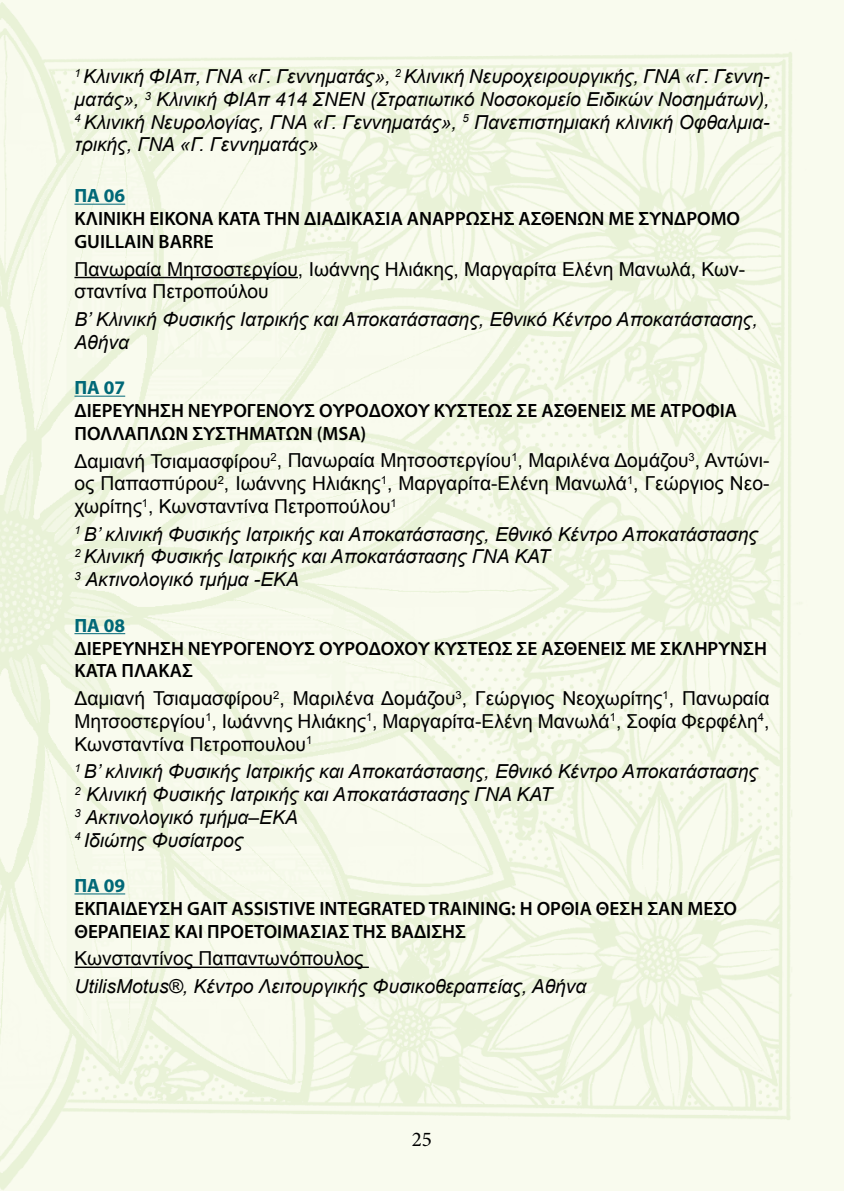
<style>
.page{position:relative;width:844px;height:1191px;background:#fff}
.page>*{position:absolute;margin:0;border:0;box-sizing:border-box;transform-origin:0 0}
.t1{font:21px "Minion Pro";color:#000}
.t2{font:italic 19.25px/22.8px "Arial";color:#000}
.t3{font:19.25px/22.8px "Arial";color:#000;text-align:justify}
.t4{font:600 19.25px/22.8px "Myriad Pro";color:#000}
.t5{font:700 19.25px "Myriad Pro";color:#006877}
</style>
<div class="page">
<img style="left:0;top:0;width:843px;height:1191px">
<hr style="left:74px;top:204px;width:51px;height:1px;background:#006877">
<hr style="left:74px;top:277px;width:224px;height:1px;background:#000">
<hr style="left:74px;top:396px;width:51px;height:1px;background:#006877">
<hr style="left:74px;top:633px;width:51px;height:1px;background:#006877">
<hr style="left:74px;top:893px;width:51px;height:1px;background:#006877">
<hr style="left:74px;top:966px;width:295px;height:2px;background:#000">
<p class="t2" style="left:74px;top:65px;width:696px;text-align:justify"><sup>1</sup> Κλινική ΦΙΑπ, ΓΝΑ «Γ. Γεννηματάς», <sup>2</sup> Κλινική Νευροχειρουργικής, ΓΝΑ «Γ. Γεννη&shy;ματάς», <sup>3</sup> Κλινική ΦΙΑπ 414 ΣΝΕΝ (Στρατιωτικό Νοσοκομείο Ειδικών Νοσημάτων), <sup>4</sup> Κλινική Νευρολογίας, ΓΝΑ «Γ. Γεννηματάς», <sup>5</sup> Πανεπιστημιακή κλινική Οφθαλμια&shy;τρικής, ΓΝΑ «Γ. Γεννηματάς»</p>
<p class="t5" style="left:74px;top:183px;width:52px">ΠΑ 06</p>
<p class="t4" style="left:74px;top:207px;width:667px">ΚΛΙΝΙΚΗ ΕΙΚΟΝΑ ΚΑΤΑ ΤΗΝ ΔΙΑΔΙΚΑΣΙΑ ΑΝΑΡΡΩΣΗΣ ΑΣΘΕΝΩΝ ΜΕ ΣΥΝΔΡΟΜΟ<br>GUILLAIN BARRE</p>
<p class="t3" style="left:74px;top:257px;width:672px">Πανωραία Μητσοστεργίου, Ιωάννης Ηλιάκης, Μαργαρίτα Ελένη Μανωλά, Κων&shy;σταντίνα Πετροπούλου</p>
<p class="t2" style="left:74px;top:308px;width:684px">Β’ Κλινική Φυσικής Ιατρικής και Αποκατάστασης, Εθνικό Κέντρο Αποκατάστασης,<br>Αθήνα</p>
<p class="t5" style="left:74px;top:375px;width:52px">ΠΑ 07</p>
<p class="t4" style="left:74px;top:399px;width:664px">ΔΙΕΡΕΥΝΗΣΗ ΝΕΥΡΟΓΕΝΟΥΣ ΟΥΡΟΔΟΧΟΥ ΚΥΣΤΕΩΣ ΣΕ ΑΣΘΕΝΕΙΣ ΜΕ ΑΤΡΟΦΙΑ<br>ΠΟΛΛΑΠΛΩΝ ΣΥΣΤΗΜΑΤΩΝ (MSA)</p>
<p class="t3" style="left:74px;top:449px;width:696px">Δαμιανή Τσιαμασφίρου<sup>2</sup>, Πανωραία Μητσοστεργίου<sup>1</sup>, Μαριλένα Δομάζου<sup>3</sup>, Αντώνι&shy;ος Παπασπύρου<sup>2</sup>, Ιωάννης Ηλιάκης<sup>1</sup>, Μαργαρίτα-Ελένη Μανωλά<sup>1</sup>, Γεώργιος Νεο&shy;χωρίτης<sup>1</sup>, Κωνσταντίνα Πετροπούλου<sup>1</sup></p>
<p class="t2" style="left:74px;top:523px;width:684px"><sup>1</sup> Β’ κλινική Φυσικής Ιατρικής και Αποκατάστασης, Εθνικό Κέντρο Αποκατάστασης<br><sup>2</sup> Κλινική Φυσικής Ιατρικής και Αποκατάστασης ΓΝΑ ΚΑΤ<br><sup>3</sup> Ακτινολογικό τμήμα -ΕΚΑ</p>
<p class="t5" style="left:74px;top:612px;width:52px">ΠΑ 08</p>
<p class="t4" style="left:74px;top:636px;width:693px">ΔΙΕΡΕΥΝΗΣΗ ΝΕΥΡΟΓΕΝΟΥΣ ΟΥΡΟΔΟΧΟΥ ΚΥΣΤΕΩΣ ΣΕ ΑΣΘΕΝΕΙΣ ΜΕ ΣΚΛΗΡΥΝΣΗ<br>ΚΑΤΑ ΠΛΑΚΑΣ</p>
<p class="t3" style="left:74px;top:687px;width:696px">Δαμιανή Τσιαμασφίρου<sup>2</sup>, Μαριλένα Δομάζου<sup>3</sup>, Γεώργιος Νεοχωρίτης<sup>1</sup>, Πανωραία Μητσοστεργίου<sup>1</sup>, Ιωάννης Ηλιάκης<sup>1</sup>, Μαργαρίτα-Ελένη Μανωλά<sup>1</sup>, Σοφία Φερφέλη<sup>4</sup>, Κωνσταντίνα Πετροπουλου<sup>1</sup></p>
<p class="t2" style="left:74px;top:760px;width:684px"><sup>1</sup> Β’ κλινική Φυσικής Ιατρικής και Αποκατάστασης, Εθνικό Κέντρο Αποκατάστασης <sup>2</sup> Κλινική Φυσικής Ιατρικής και Αποκατάστασης ΓΝΑ ΚΑΤ<br><sup>3</sup> Ακτινολογικό τμήμα–ΕΚΑ<br><sup>4</sup> Ιδιώτης Φυσίατρος</p>
<p class="t5" style="left:74px;top:873px;width:52px">ΠΑ 09</p>
<p class="t4" style="left:74px;top:896px;width:664px">ΕΚΠΑΙΔΕΥΣΗ GAIT ASSISTIVE INTEGRATED TRAINING: Η ΟΡΘΙΑ ΘΕΣΗ ΣΑΝ ΜΕΣΟ<br>ΘΕΡΑΠΕΙΑΣ ΚΑΙ ΠΡΟΕΤΟΙΜΑΣΙΑΣ ΤΗΣ ΒΑΔΙΣΗΣ</p>
<p class="t3" style="left:74px;top:947px;width:290px">Κωνσταντίνος Παπαντωνόπουλος</p>
<p class="t2" style="left:74px;top:975px;width:513px">UtilisMotus®, Κέντρο Λειτουργικής Φυσικοθεραπείας, Αθήνα</p>
<p class="t1" style="left:412px;top:1124px;width:22px">25</p>
</div>
